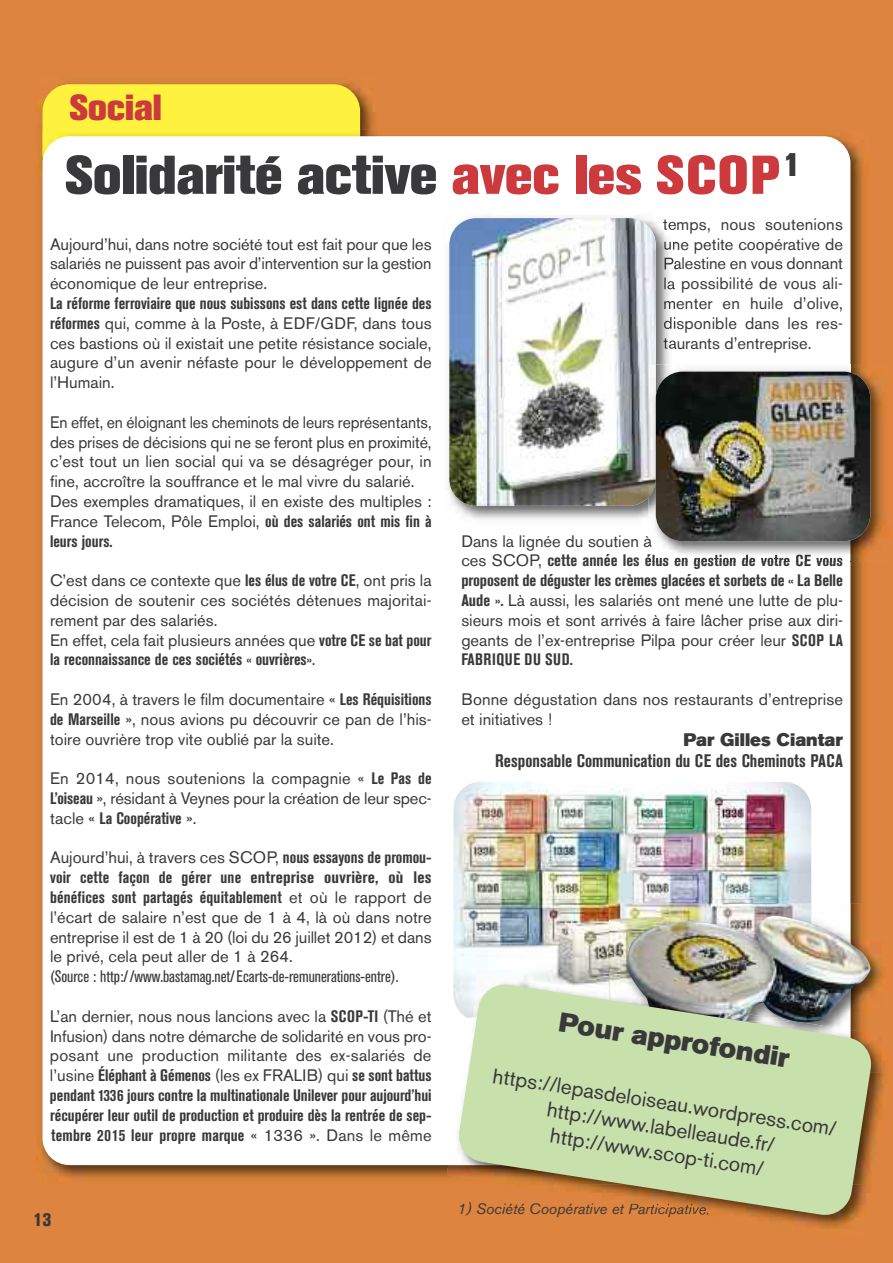
<style>
.page{position:relative;width:893px;height:1263px;background:#fff}
.page>*{position:absolute;margin:0;border:0;box-sizing:border-box;transform-origin:0 0}
.t1{font:800 54px "Akzidenz Grotesk BE";color:#39383a}
.t2{font:800 36px "Akzidenz Grotesk BE";color:#cc3a3d}
.t3{font:27px "Akzidenz Grotesk BE Super";color:#39383a}
.t4{font:21px/25.2px "Akzidenz Grotesk BE";color:#39383a;text-align:center}
.t5{font:700 condensed 18px "Akzidenz Grotesk BE";color:#39383a}
.t6{font:18px "Akzidenz Grotesk BE Super";color:#39383a}
.t7{font:800 condensed 18px "Akzidenz Grotesk BE";color:#39383a}
.t8{font:16.5px/19.8px "Akzidenz Grotesk BE";color:#39383a;text-align:justify}
.t9{font:700 condensed 16.5px/19.8px "Akzidenz Grotesk BE";color:#39383a;text-align:justify}
.t10{font:16.5px/19.8px "Akzidenz Grotesk BE";color:#39383a;scale:.95 1}
.t11{font:condensed 16.5px "Akzidenz Grotesk BE";color:#39383a}
.t12{font:italic 15px "Akzidenz Grotesk BE";color:#39383a}
.s1{color:#cc3a3d}
.s2{font-weight:700;font-stretch:condensed}
.s3{font-weight:400;font-stretch:normal}
</style>
<div class="page">
<div style="left:4px;top:0;width:889px;height:1263px;background:#dc8440"></div>
<div style="left:0;top:0;width:9px;height:1263px;background:#dc8440"></div>
<img style="left:36px;top:82px;width:337px;height:48px">
<div style="left:43px;top:84px;width:317px;height:97px;background:#fff23e;border-radius:27px"></div>
<img style="left:36px;top:135px;width:832px;height:1049px">
<img style="left:36px;top:130px;width:343px;height:71px">
<div style="left:43px;top:136px;width:807px;height:1029px;background:#fff;border-radius:27px"></div>
<img style="left:448px;top:216px;width:224px;height:303px">
<svg style="left:663px;top:220px;width:12px;height:12px"></svg>
<svg style="left:664px;top:240px;width:11px;height:12px"></svg>
<svg style="left:664px;top:258px;width:11px;height:12px"></svg>
<img style="left:664px;top:277px;width:11px;height:14px">
<svg style="left:664px;top:298px;width:11px;height:11px"></svg>
<img style="left:664px;top:317px;width:11px;height:14px">
<svg style="left:664px;top:337px;width:11px;height:12px"></svg>
<img style="left:449px;top:218px;width:207px;height:288px;border-radius:27px">
<img style="left:649px;top:364px;width:239px;height:197px">
<img style="left:649px;top:364px;width:7px;height:133px">
<img style="left:656px;top:372px;width:214px;height:169px;border-radius:27px">
<img style="left:454px;top:782px;width:357px;height:225px">
<img style="left:871px;top:954px;width:14px;height:37px">
<img style="left:850px;top:903px;width:18px;height:12px">
<img style="left:609px;top:903px;width:202px;height:79px">
<img style="left:627px;top:915px;width:244px;height:67px">
<img style="left:768px;top:1073px;width:116px;height:156px">
<img style="left:471px;top:972px;width:138px;height:10px">
<img style="left:873px;top:1045px;width:10px;height:28px">
<svg style="left:457px;top:982px;width:416px;height:235px;background:#c1c99b"></svg>
<h2 class="t2" style="left:70px;top:95px;width:94px">Social</h2>
<h1 class="t1" style="left:65px;top:156px;width:737px">Solidarité active <span class="s1">avec les SCOP</span><sup>1</sup></h1>
<p class="t8" style="left:50px;top:236px;width:383px">Aujourd’hui, dans notre société tout est fait pour que les salariés ne puissent pas avoir d’intervention sur la gestion économique de leur entreprise.</p>
<p class="t8" style="left:50px;top:295px;width:383px"><span class="s2">La réforme ferroviaire que nous subissons est dans cette lignée des réformes</span> qui, comme à la Poste, à EDF/GDF, dans tous ces bastions où il existait une petite résistance sociale, augure d’un avenir néfaste pour le développement de l’Humain.</p>
<p class="t10" style="left:50px;top:414px;width:403px">En effet, en éloignant les cheminots de leurs représentants, des prises de décisions qui ne se feront plus en proximité, c’est tout un lien social qui va se désagréger pour, in fine, accroître la souffrance et le mal vivre du salarié.<br>Des exemples dramatiques, il en existe des multiples :<br>France Telecom, Pôle Emploi, <span class="s2">où des salariés ont mis fin à leurs jours.</span></p>
<p class="t8" style="left:50px;top:572px;width:383px;text-align:left">C’est dans ce contexte que <span class="s2">les élus de votre CE</span>, ont pris la décision de soutenir ces sociétés détenues majoritai&shy;rement par des salariés.<br>En effet, cela fait plusieurs années que <span class="s2">votre CE se bat pour la reconnaissance de ces sociétés « ouvrières»</span>.</p>
<p class="t8" style="left:50px;top:691px;width:383px">En 2004, à travers le film documentaire « <span class="s2">Les Réquisitions de Marseille</span> », nous avions pu découvrir ce pan de l’his&shy;toire ouvrière trop vite oublié par la suite.</p>
<p class="t8" style="left:50px;top:770px;width:383px">En 2014, nous soutenions la compagnie « <span class="s2">Le Pas de L’oiseau</span> », résidant à Veynes pour la création de leur spec&shy;tacle « <span class="s2">La Coopérative</span> ».</p>
<p class="t8" style="left:50px;top:849px;width:383px">Aujourd’hui, à travers ces SCOP, <span class="s2">nous essayons de promou&shy;voir cette façon de gérer une entreprise ouvrière, où les bénéfices sont partagés équitablement</span> et où le rapport de l’écart de salaire n’est que de 1 à 4, là où dans notre entreprise il est de 1 à 20 (loi du 26 juillet 2012) et dans le privé, cela peut aller de 1 à 264.</p>
<p class="t11" style="left:50px;top:971px;width:350px">(Source : http://www.bastamag.net/Ecarts-de-remunerations-entre).</p>
<p class="t9" style="left:50px;top:1007px;width:383px"><span class="s3">L’an dernier, nous nous lancions avec la</span> SCOP-TI <span class="s3">(Thé et Infusion) dans notre démarche de solidarité en vous pro&shy;posant une production militante des ex-salariés de l’usine</span> Éléphant à Gémenos <span class="s3">(les ex FRALIB) qui</span> se sont battus pendant 1336 jours contre la multinationale Unilever pour aujourd’hui récupérer leur outil de production et produire dès la rentrée de sep&shy;tembre 2015 leur propre marque <span class="s3">« 1336 ». Dans le même</span></p>
<p class="t7" style="left:34px;top:1214px;width:19px">13</p>
<p class="t8" style="left:663px;top:216px;width:182px">temps, nous soutenions une petite coopérative de Palestine en vous donnant la possibilité de vous ali&shy;menter en huile d’olive, disponible dans les res&shy;taurants d’entreprise.</p>
<p class="t8" style="left:461px;top:533px;width:383px;text-align:left">Dans la lignée du soutien à<br>ces SCOP, <span class="s2">cette année les élus en gestion de votre CE vous proposent de déguster les crèmes glacées et sorbets de « La Belle Aude ».</span> Là aussi, les salariés ont mené une lutte de plu&shy;sieurs mois et sont arrivés à faire lâcher prise aux diri&shy;geants de l’ex-entreprise Pilpa pour créer leur <span class="s2">SCOP LA FABRIQUE DU SUD.</span></p>
<p class="t8" style="left:461px;top:691px;width:383px">Bonne dégustation dans nos restaurants d’entreprise et initiatives !</p>
<p class="t6" style="left:683px;top:732px;width:161px">Par Gilles Ciantar</p>
<p class="t5" style="left:495px;top:755px;width:349px">Responsable Communication du CE des Cheminots PACA</p>
<h3 class="t3" style="left:561px;top:1011px;width:235px;rotate:9deg">Pour approfondir</h3>
<p class="t4" style="left:495px;top:1065px;width:349px;rotate:9deg">https://lepasdeloiseau.wordpress.com/ http://www.labelleaude.fr/ http://www.scop-ti.com/</p>
<p class="t12" style="left:457px;top:1204px;width:254px">1) Société Coopérative et Participative.</p>
</div>
